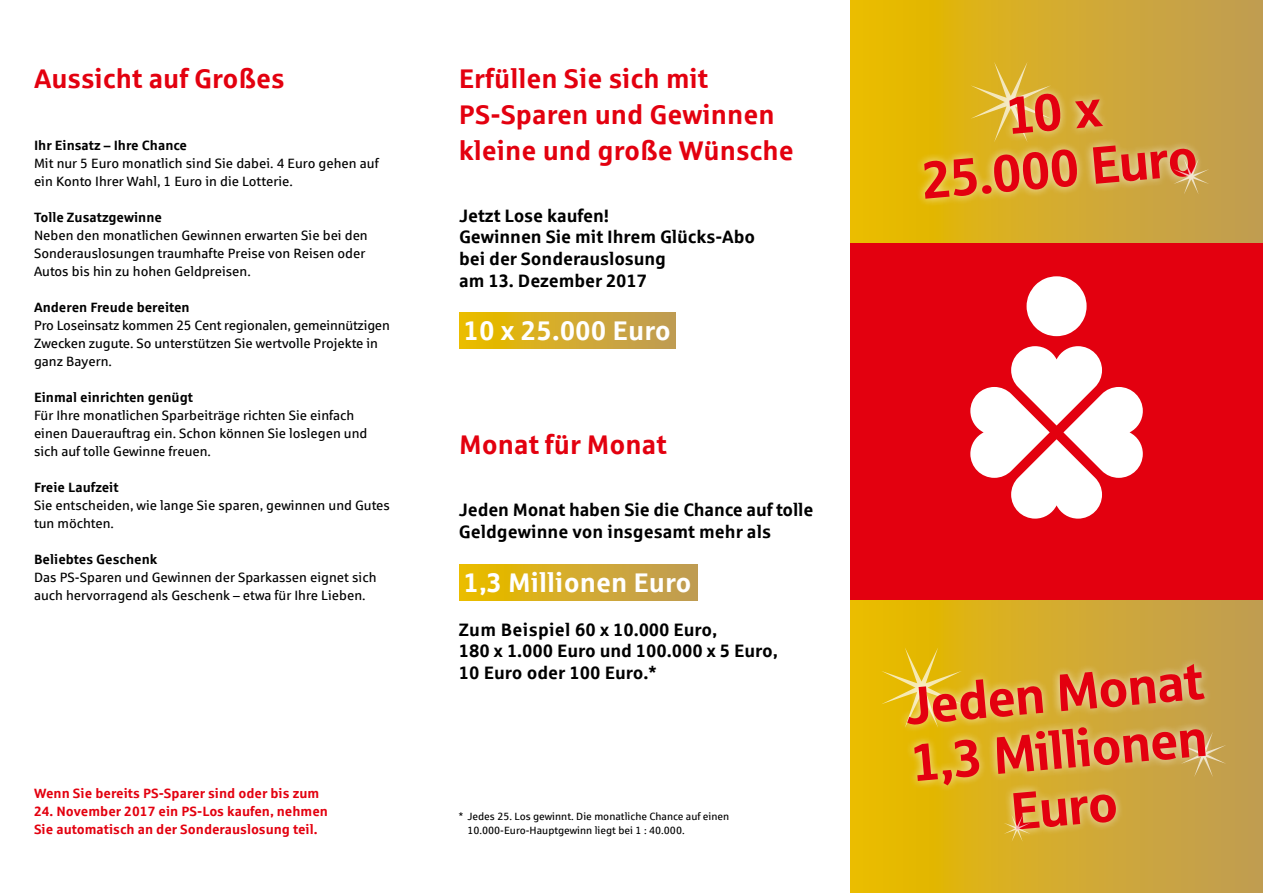
<style>
.page{position:relative;width:1263px;height:893px;background:#fff}
.page>*{position:absolute;margin:0;border:0;box-sizing:border-box;transform-origin:0 0}
.t1{font:52.5px/57px "Sparkasse Head";color:#e3000f;text-align:center}
.t2{font:700 27px/36px "Sparkasse Rg";color:#e3000f}
.t3{font:700 27px "Sparkasse Rg";color:#fff}
.t4{font:700 18px/21.6px "Sparkasse Rg";letter-spacing:-.005em;color:#000}
.t5{font:13.5px/18px "Sparkasse Rg";color:#000}
.t6{font:700 13.5px/18px "Sparkasse Rg";color:#e3000f}
.t7{font:700 13.5px "Sparkasse Rg";color:#000}
.t8{font:10.5px/13.5px "Sparkasse Rg";color:#000}
</style>
<div class="page">
<div style="left:850px;top:240px;width:413px;height:360px;background:#e3000f"></div>
<svg style="left:1026px;top:276px;width:60px;height:60px"></svg>
<svg style="left:970px;top:346px;width:173px;height:173px"></svg>
<div style="left:850px;top:600px;width:413px;height:293px;background:linear-gradient(to right,#ebbd00,#bf9c59)"></div>
<div style="left:850px;top:0;width:413px;height:242px;background:linear-gradient(to right,#ebbd00,#bf9c59)"></div>
<svg style="left:881px;top:647px;width:81px;height:81px"></svg>
<svg style="left:1224px;top:732px;width:2px;height:45px"></svg>
<div style="left:459px;top:312px;width:217px;height:36px;background:linear-gradient(to right,#ebbd00,#be9b5b)"></div>
<div style="left:459px;top:564px;width:239px;height:36px;background:linear-gradient(to right,#ebbd00,#be9b5b)"></div>
<svg style="left:895px;top:650px;width:329px;height:198px;background:#d9b646"></svg>
<svg style="left:907px;top:62px;width:302px;height:147px;background:#d8b440"></svg>
<svg style="left:1004px;top:815px;width:27px;height:27px"></svg>
<h2 class="t2" style="left:34px;top:60px;width:252px">Aussicht auf Großes</h2>
<h2 class="t2" style="left:459px;top:60px;width:336px">Erfüllen Sie sich mit<br>PS-Sparen und Gewinnen kleine und große Wünsche</h2>
<p class="t7" style="left:34px;top:137px;width:155px">Ihr Einsatz – Ihre Chance</p>
<p class="t5" style="left:34px;top:154px;width:346px">Mit nur 5 Euro monatlich sind Sie dabei. 4 Euro gehen auf ein Konto Ihrer Wahl, 1 Euro in die Lotterie.</p>
<p class="t7" style="left:34px;top:209px;width:129px">Tolle Zusatzgewinne</p>
<p class="t5" style="left:34px;top:226px;width:335px">Neben den monatlichen Gewinnen erwarten Sie bei den<br>Sonderauslosungen traumhafte Preise von Reisen oder<br>Autos bis hin zu hohen Geldpreisen.</p>
<p class="t7" style="left:34px;top:299px;width:157px">Anderen Freude bereiten</p>
<p class="t5" style="left:34px;top:316px;width:357px">Pro Loseinsatz kommen 25 Cent regionalen, gemeinnützigen<br>Zwecken zugute. So unterstützen Sie wertvolle Projekte in ganz Bayern.</p>
<p class="t7" style="left:34px;top:389px;width:160px">Einmal einrichten genügt</p>
<p class="t5" style="left:34px;top:406px;width:335px">Für Ihre monatlichen Sparbeiträge richten Sie einfach einen Dauerauftrag ein. Schon können Sie loslegen und sich auf tolle Gewinne freuen.</p>
<p class="t7" style="left:34px;top:479px;width:86px">Freie Laufzeit</p>
<p class="t5" style="left:34px;top:496px;width:357px">Sie entscheiden, wie lange Sie sparen, gewinnen und Gutes tun möchten.</p>
<p class="t7" style="left:34px;top:551px;width:125px">Beliebtes Geschenk</p>
<p class="t5" style="left:34px;top:568px;width:344px">Das PS-Sparen und Gewinnen der Sparkassen eignet sich auch hervorragend als Geschenk – etwa für Ihre Lieben.</p>
<h3 class="t4" style="left:459px;top:204px;width:298px">Jetzt Lose kaufen!<br>Gewinnen Sie mit Ihrem Glücks-Abo bei der Sonderauslosung<br>am 13. Dezember 2017</h3>
<h2 class="t3" style="left:463px;top:313px;width:209px">10 x 25.000 Euro</h2>
<h2 class="t2" style="left:459px;top:426px;width:209px">Monat für Monat</h2>
<h3 class="t4" style="left:459px;top:498px;width:356px">Jeden Monat haben Sie die Chance auf tolle<br>Geldgewinne von insgesamt mehr als</h3>
<h2 class="t3" style="left:463px;top:565px;width:230px">1,3 Millionen Euro</h2>
<h3 class="t4" style="left:459px;top:618px;width:320px">Zum Beispiel 60 x 10.000 Euro,<br>180 x 1.000 Euro und 100.000 x 5 Euro,<br>10 Euro oder 100 Euro.*</h3>
<p class="t6" style="left:34px;top:784px;width:287px">Wenn Sie bereits PS-Sparer sind oder bis zum</p>
<p class="t6" style="left:34px;top:802px;width:295px">24. November 2017 ein PS-Los kaufen, nehmen<br>Sie automatisch an der Sonderauslosung teil.</p>
<p class="t8" style="left:467px;top:810px;width:263px;text-indent:-9px">* Jedes 25. Los gewinnt. Die monatliche Chance auf einen<br>10.000-Euro-Hauptgewinn liegt bei 1 : 40.000.</p>
<h1 class="t1" style="left:914px;top:93px;width:277px;rotate:-5deg">10 x<br>25.000 Euro</h1>
<h1 class="t1" style="left:903px;top:676px;width:301px;rotate:-5deg">Jeden Monat<br>1,3 Millionen<br>Euro</h1>
</div>
